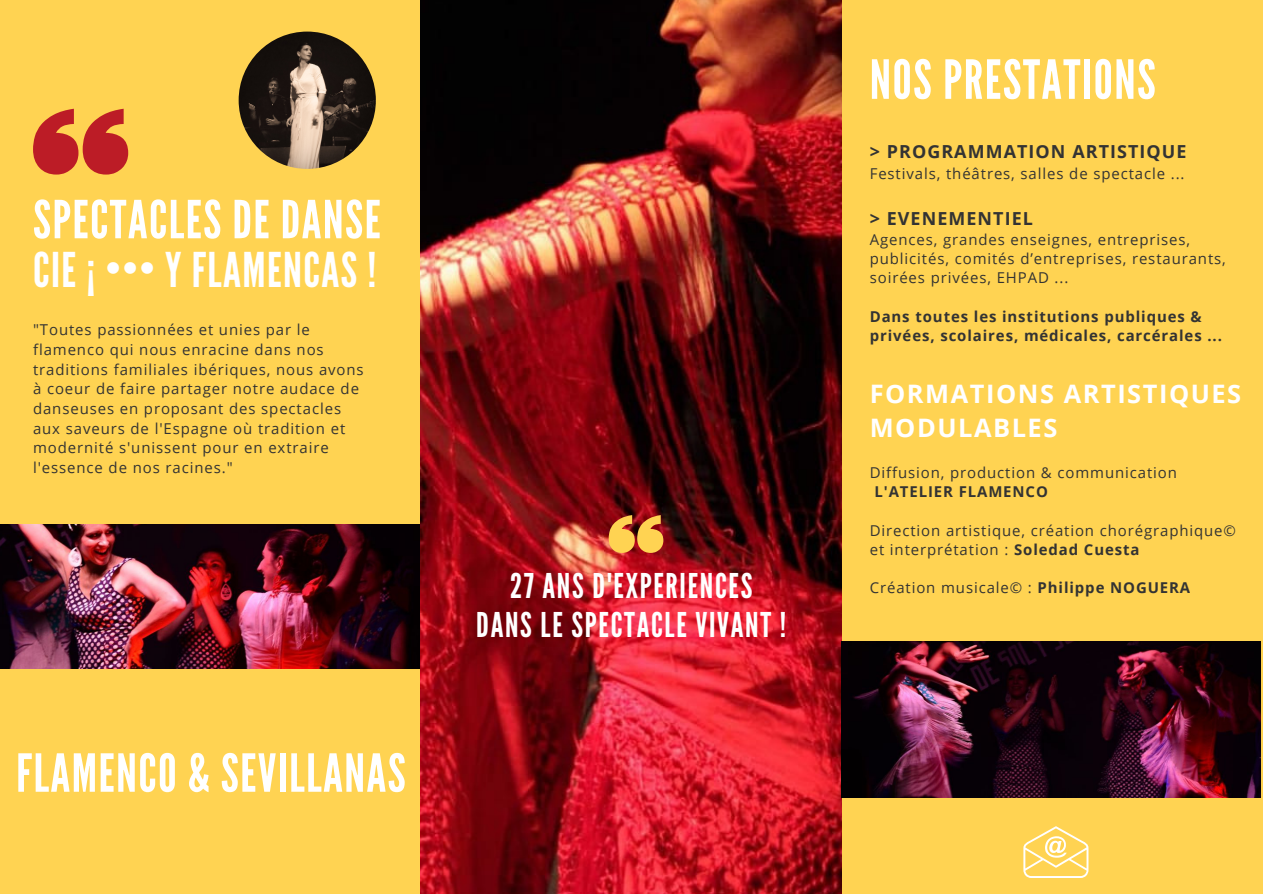
<style>
.page{position:relative;width:1263px;height:894px;background:#fff}
.page>*{position:absolute;margin:0;border:0;box-sizing:border-box;transform-origin:0 0}
.t1{font:53.85px "League Gothic";letter-spacing:.03em;color:#fff}
.t2{font:52.35px "League Gothic";letter-spacing:.03em;color:#fff}
.t3{font:47.85px "League Gothic";letter-spacing:.03em;color:#fff}
.t4{font:34.05px "League Gothic";letter-spacing:.05em;color:#fff}
.t5{font:700 25.5px "Open Sans";letter-spacing:.06em;color:#fff}
.t6{font:700 18px "Open Sans";letter-spacing:.06em;color:#333}
.t7{font:15px/19.6px "Open Sans";letter-spacing:.06em;color:#333}
.t8{font:700 15px/19px "Open Sans";letter-spacing:.06em;color:#333}
.s1{font-weight:700}
</style>
<div class="page">
<div style="left:0;top:0;width:1263px;height:893px;background:#ffd352"></div>
<img style="left:0;top:524px;width:421px;height:144px">
<img style="left:421px;top:0;width:421px;height:893px">
<svg style="left:609px;top:515px;width:54px;height:37px"></svg>
<svg style="left:33px;top:109px;width:95px;height:65px"></svg>
<svg style="left:1023px;top:826px;width:65px;height:51px"></svg>
<img style="left:239px;top:32px;width:137px;height:137px;border-radius:50%">
<img style="left:842px;top:641px;width:418px;height:156px">
<p class="t2" style="left:33px;top:189px;width:349px">SPECTACLES DE DANSE</p>
<p class="t3" style="left:33px;top:242px;width:345px">CIE ¡ ••• Y FLAMENCAS !</p>
<p class="t7" style="left:33px;top:319px;width:332px">"Toutes passionnées et unies par le flamenco qui nous enracine dans nos traditions familiales ibériques, nous avons à coeur de faire partager notre audace de danseuses en proposant des spectacles aux saveurs de l'Espagne où tradition et modernité s'unissent pour en extraire l'essence de nos racines."</p>
<p class="t2" style="left:16px;top:742px;width:391px">FLAMENCO &amp; SEVILLANAS</p>
<p class="t4" style="left:510px;top:565px;width:244px">27 ANS D'EXPERIENCES</p>
<p class="t4" style="left:476px;top:605px;width:311px">DANS LE SPECTACLE VIVANT !</p>
<p class="t1" style="left:870px;top:48px;width:287px">NOS PRESTATIONS</p>
<p class="t6" style="left:870px;top:139px;width:318px">&gt; PROGRAMMATION ARTISTIQUE</p>
<p class="t7" style="left:870px;top:163px;width:316px">Festivals, théâtres, salles de spectacle ...</p>
<p class="t6" style="left:870px;top:205px;width:165px">&gt; EVENEMENTIEL</p>
<p class="t7" style="left:870px;top:229px;width:322px">Agences, grandes enseignes, entreprises,</p>
<p class="t7" style="left:870px;top:249px;width:358px;line-height:19px">publicités, comités d’entreprises, restaurants, soirées privées, EHPAD ...</p>
<p class="t8" style="left:870px;top:306px;width:354px">Dans toutes les institutions publiques &amp; privées, scolaires, médicales, carcérales ...</p>
<p class="t5" style="left:870px;top:375px;width:373px">FORMATIONS ARTISTIQUES</p>
<p class="t5" style="left:870px;top:409px;width:189px">MODULABLES</p>
<p class="t7" style="left:874px;top:462px;width:304px;line-height:19px;text-indent:-5px">Diffusion, production &amp; communication<br><span class="s1">L'ATELIER FLAMENCO</span></p>
<p class="t7" style="left:870px;top:519px;width:368px">Direction artistique, création chorégraphique©</p>
<p class="t7" style="left:870px;top:539px;width:271px">et interprétation : <span class="s1">Soledad Cuesta</span></p>
<p class="t7" style="left:870px;top:577px;width:322px">Création musicale© : <span class="s1">Philippe NOGUERA</span></p>
</div>
